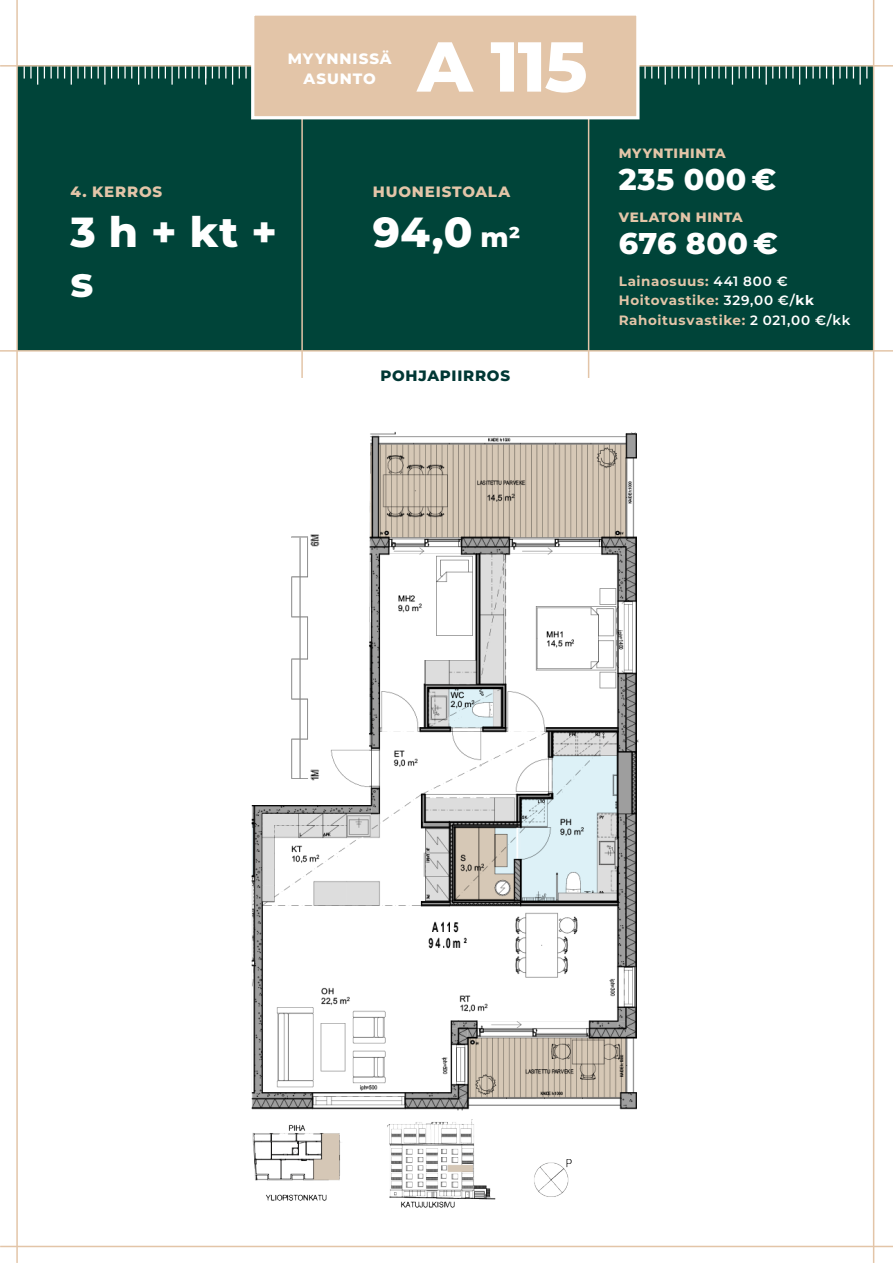
<style>
.page{position:relative;width:893px;height:1263px;background:#fff}
.page>*{position:absolute;margin:0;border:0;box-sizing:border-box;transform-origin:0 0}
.t1{font:800 70.5px "Montserrat";color:#fff}
.t2{font:800 42px "Montserrat";color:#fff}
.t3{font:800 30px "Montserrat";letter-spacing:.02em;color:#fff}
.t4{font:800 15px "Montserrat";letter-spacing:.055em;color:#e3c5a8}
.t5{font:800 15px "Montserrat";letter-spacing:.065em;color:#fff}
.t6{font:800 15px "Montserrat";letter-spacing:.05em;color:#003734}
.t7{font:700 13.5px "Montserrat";letter-spacing:.045em;color:#e3c5a8}
.t8{font:800 13.5px "Montserrat";letter-spacing:.05em;color:#e3c5a8}
.s1{font-size:27px}
.s2{font-weight:600;color:#fff}
.s3{color:#fff}
</style>
<div class="page">
<div style="left:17px;top:66px;width:857px;height:285px;background:#004439"></div>
<hr style="left:16px;top:0;width:2px;height:1263px;background:#e3c5a8">
<hr style="left:301px;top:45px;width:2px;height:333px;background:#e3c5a8">
<hr style="left:588px;top:45px;width:1px;height:333px;background:#e3c5a8">
<hr style="left:873px;top:0;width:1px;height:1263px;background:#e3c5a8">
<hr style="left:0;top:65px;width:893px;height:2px;background:#e3c5a8">
<hr style="left:0;top:350px;width:893px;height:2px;background:#e3c5a8">
<hr style="left:0;top:1246px;width:893px;height:1px;background:#e3c5a8">
<svg style="left:24px;top:66px;width:14px;height:19px"></svg>
<svg style="left:44px;top:66px;width:14px;height:13px"></svg>
<svg style="left:64px;top:66px;width:1px;height:13px"></svg>
<svg style="left:71px;top:66px;width:14px;height:19px"></svg>
<svg style="left:91px;top:66px;width:1px;height:13px"></svg>
<svg style="left:98px;top:66px;width:14px;height:19px"></svg>
<svg style="left:118px;top:66px;width:14px;height:13px"></svg>
<svg style="left:145px;top:66px;width:14px;height:13px"></svg>
<svg style="left:165px;top:66px;width:14px;height:19px"></svg>
<svg style="left:185px;top:66px;width:1px;height:13px"></svg>
<svg style="left:192px;top:66px;width:14px;height:19px"></svg>
<svg style="left:212px;top:66px;width:14px;height:13px"></svg>
<svg style="left:232px;top:66px;width:1px;height:19px"></svg>
<svg style="left:239px;top:66px;width:12px;height:13px"></svg>
<svg style="left:138px;top:66px;width:1px;height:19px"></svg>
<svg style="left:644px;top:66px;width:8px;height:13px"></svg>
<svg style="left:658px;top:66px;width:1px;height:13px"></svg>
<svg style="left:665px;top:66px;width:14px;height:19px"></svg>
<svg style="left:685px;top:66px;width:14px;height:19px"></svg>
<svg style="left:705px;top:66px;width:1px;height:13px"></svg>
<svg style="left:712px;top:66px;width:14px;height:13px"></svg>
<svg style="left:732px;top:66px;width:14px;height:19px"></svg>
<svg style="left:752px;top:66px;width:1px;height:13px"></svg>
<svg style="left:759px;top:66px;width:1px;height:13px"></svg>
<svg style="left:779px;top:66px;width:1px;height:13px"></svg>
<svg style="left:786px;top:66px;width:14px;height:19px"></svg>
<svg style="left:806px;top:66px;width:14px;height:13px"></svg>
<svg style="left:826px;top:66px;width:1px;height:13px"></svg>
<svg style="left:833px;top:66px;width:14px;height:19px"></svg>
<svg style="left:853px;top:66px;width:14px;height:19px"></svg>
<svg style="left:766px;top:66px;width:7px;height:19px"></svg>
<div style="left:253px;top:14px;width:385px;height:104px;background:#e3c5a8"></div>
<div style="left:251px;top:12px;width:388px;height:107px;border:3px solid #fff"></div>
<img style="left:251px;top:431px;width:388px;height:777px">
<p class="t5" style="left:288px;top:48px;width:106px">MYYNNISSÄ</p>
<p class="t5" style="left:304px;top:67px;width:74px">ASUNTO</p>
<p class="t1" style="left:417px;top:15px;width:172px">A 115</p>
<p class="t4" style="left:71px;top:180px;width:93px">4. KERROS</p>
<p class="t2" style="left:71px;top:201px;width:208px">3 h + kt +</p>
<p class="t2" style="left:71px;top:252px;width:24px">s</p>
<p class="t4" style="left:373px;top:180px;width:139px">HUONEISTOALA</p>
<p class="t2" style="left:373px;top:201px;width:149px">94,0 <span class="s1">m2</span></p>
<p class="t6" style="left:380px;top:364px;width:131px">POHJAPIIRROS</p>
<p class="t8" style="left:619px;top:143px;width:108px">MYYNTIHINTA</p>
<p class="t3" style="left:619px;top:157px;width:159px">235 000 €</p>
<p class="t8" style="left:619px;top:207px;width:126px">VELATON HINTA</p>
<p class="t3" style="left:619px;top:222px;width:161px">676 800 €</p>
<p class="t7" style="left:619px;top:271px;width:170px">Lainaosuus: <span class="s2">441 800 €</span></p>
<p class="t7" style="left:619px;top:291px;width:197px">Hoitovastike: <span class="s2">329,00 €/</span><span class="s3">kk</span></p>
<p class="t7" style="left:619px;top:310px;width:233px">Rahoitusvastike: <span class="s2">2 021,00 €/kk</span></p>
</div>
